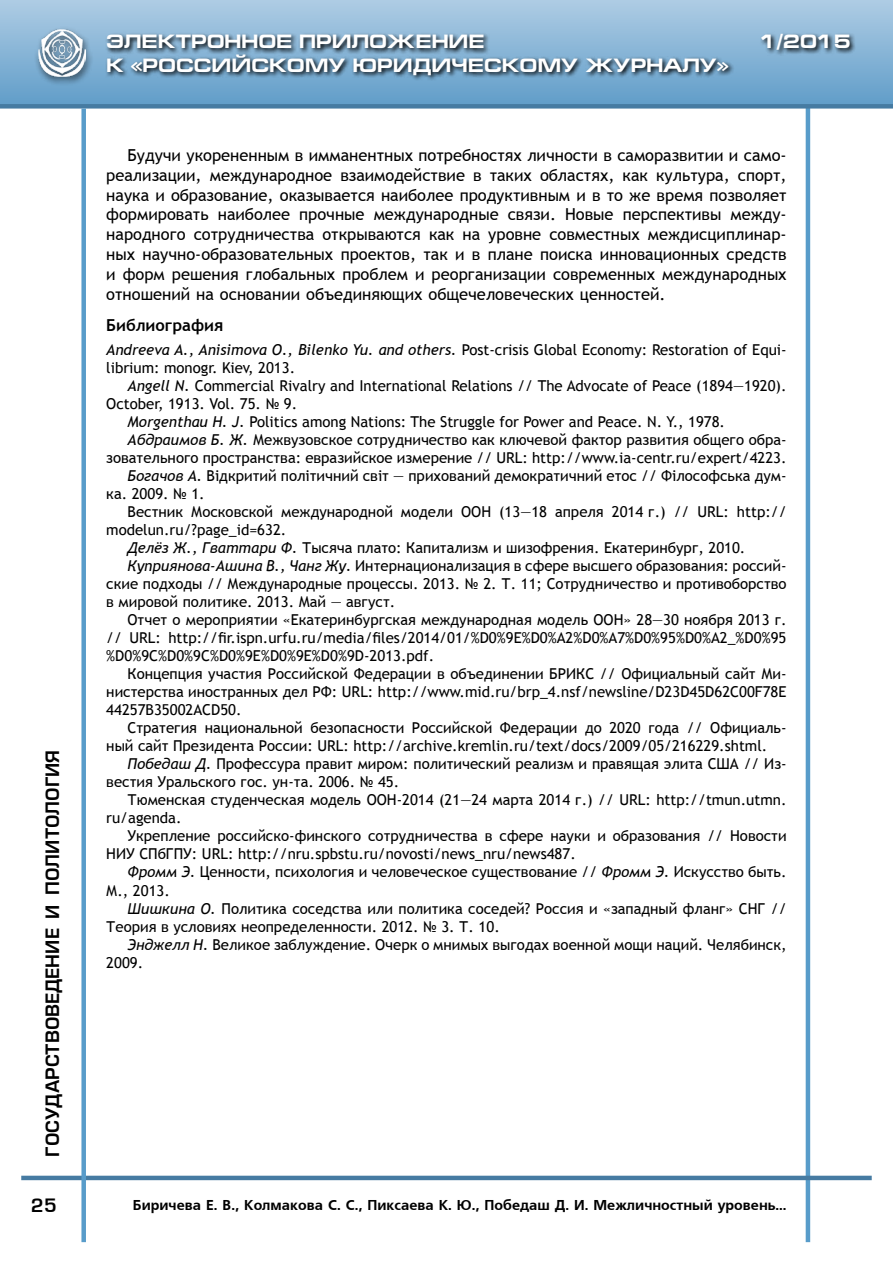
<style>
.page{position:relative;width:893px;height:1263px;background:#fff}
.page>*{position:absolute;margin:0;border:0;box-sizing:border-box;transform-origin:0 0}
.t1{font:700 19.5px "Europe Ext";color:#fff}
.t2{font:18px "Europe Demi Normal";color:#000}
.t3{font:16.5px/19.8px "Trebuchet MS";color:#000;text-align:justify}
.t4{font:700 16.5px "Trebuchet MS";color:#000}
.t5{font:15px/18px "Trebuchet MS";color:#000}
.t6{font:14.25px "Free Set Bold Cyrillic";color:#000}
.s1{font-style:italic}
</style>
<div class="page">
<hr style="left:806px;top:91px;width:4px;height:1151px;background:#589cca">
<hr style="left:21px;top:1176px;width:851px;height:4px;background:#467ba2">
<div style="left:0;top:0;width:893px;height:106px;background:linear-gradient(to bottom,#aecce4,#619dc9)"></div>
<div style="left:0;top:104px;width:893px;height:5px;background:#467ba2"></div>
<div style="left:81px;top:109px;width:5px;height:1133px;background:#589cca"></div>
<div style="left:34px;top:26px;width:60px;height:60px;background:#000;opacity:.63"></div>
<img style="left:39px;top:29px;width:47px;height:48px">
<svg style="left:105px;top:31px;width:751px;height:50px;background:#6b90ac"></svg>
<p class="t2" style="left:42px;top:1157px;width:408px;rotate:-90deg">государствоведение и политология</p>
<p class="t2" style="left:31px;top:1195px;width:27px">25</p>
<h1 class="t1" style="left:106px;top:31px;width:380px">ЭЛЕКТРОННОЕ ПРИЛОЖЕНИЕ</h1>
<h1 class="t1" style="left:760px;top:31px;width:92px">1/2015</h1>
<h1 class="t1" style="left:106px;top:54px;width:624px">К «РОССИЙСКОМУ ЮРИДИЧЕСКОМУ ЖУРНАЛУ»</h1>
<p class="t3" style="left:106px;top:145px;width:682px;text-indent:21px">Будучи укорененным в имманентных потребностях личности в саморазвитии и само&shy;реализации, международное взаимодействие в таких областях, как культура, спорт, наука и образование, оказывается наиболее продуктивным и в то же время позволяет формировать наиболее прочные международные связи. Новые перспективы между&shy;народного сотрудничества открываются как на уровне совместных междисциплинар&shy;ных научно-образовательных проектов, так и в плане поиска инновационных средств и форм решения глобальных проблем и реорганизации современных международных отношений на основании объединяющих общечеловеческих ценностей.</p>
<p class="t4" style="left:106px;top:315px;width:119px">Библиография</p>
<p class="t5" style="left:106px;top:341px;width:682px"><span class="s1">Andreeva A., Anisimova O., Bilenko Yu. and others.</span> Post-crisis Global Economy: Restoration of Equi&shy;librium: monogr. Kiev, 2013.</p>
<p class="t5" style="left:128px;top:377px;width:660px"><span class="s1">Angell N.</span> Commercial Rivalry and International Relations // The Advocate of Peace (1894―1920).</p>
<p class="t5" style="left:106px;top:395px;width:192px">October, 1913. Vol. 75. № 9.</p>
<p class="t5" style="left:128px;top:413px;width:599px"><span class="s1">Morgenthau H. J.</span> Politics among Nations: The Struggle for Power and Peace. N. Y., 1978.</p>
<p class="t5" style="left:128px;top:431px;width:661px"><span class="s1">Абдраимов Б. Ж.</span> Межвузовское сотрудничество как ключевой фактор развития общего обра-</p>
<p class="t5" style="left:106px;top:449px;width:682px">зовательного пространства: евразийское измерение // URL: http://www.ia-centr.ru/expert/4223.</p>
<p class="t5" style="left:128px;top:467px;width:661px"><span class="s1">Богачов А.</span> Відкритий політичний світ ― прихований демократичний етос // Філософська дум-</p>
<p class="t5" style="left:106px;top:485px;width:100px">ка. 2009. № 1.</p>
<p class="t5" style="left:128px;top:503px;width:661px">Вестник Московской международной модели ООН (13―18 апреля 2014 г.) // URL: http://</p>
<p class="t5" style="left:106px;top:521px;width:182px">modelun.ru/?page_id=632.</p>
<p class="t5" style="left:128px;top:539px;width:619px"><span class="s1">Делёз Ж., Гваттари Ф.</span> Тысяча плато: Капитализм и шизофрения. Екатеринбург, 2010.</p>
<p class="t5" style="left:128px;top:557px;width:661px"><span class="s1">Куприянова-Ашина В., Чанг Жу.</span> Интернационализация в сфере высшего образования: россий-</p>
<p class="t5" style="left:106px;top:575px;width:682px">ские подходы // Международные процессы. 2013. № 2. Т. 11; Сотрудничество и противоборство</p>
<p class="t5" style="left:106px;top:593px;width:291px">в мировой политике. 2013. Май ― август.</p>
<p class="t5" style="left:128px;top:611px;width:661px">Отчет о мероприятии «Екатеринбургская международная модель ООН» 28―30 ноября 2013 г.</p>
<p class="t5" style="left:106px;top:629px;width:682px">// URL: http://fir.ispn.urfu.ru/media/files/2014/01/%D0%9E%D0%A2%D0%A7%D0%95%D0%A2_%D0%95</p>
<p class="t5" style="left:106px;top:647px;width:330px">%D0%9C%D0%9C%D0%9E%D0%9E%D0%9D-2013.pdf.</p>
<p class="t5" style="left:128px;top:665px;width:661px">Концепция участия Российской Федерации в объединении БРИКС // Официальный сайт Ми-</p>
<p class="t5" style="left:106px;top:683px;width:682px">нистерства иностранных дел РФ: URL: http://www.mid.ru/brp_4.nsf/newsline/D23D45D62C00F78E</p>
<p class="t5" style="left:106px;top:701px;width:137px">44257B35002ACD50.</p>
<p class="t5" style="left:128px;top:719px;width:661px">Стратегия национальной безопасности Российской Федерации до 2020 года // Официаль-</p>
<p class="t5" style="left:106px;top:737px;width:663px">ный сайт Президента России: URL: http://archive.kremlin.ru/text/docs/2009/05/216229.shtml.</p>
<p class="t5" style="left:128px;top:755px;width:661px"><span class="s1">Победаш Д.</span> Профессура правит миром: политический реализм и правящая элита США // Из-</p>
<p class="t5" style="left:106px;top:773px;width:294px">вестия Уральского гос. ун-та. 2006. № 45.</p>
<p class="t5" style="left:128px;top:791px;width:660px">Тюменская студенческая модель ООН-2014 (21―24 марта 2014 г.) // URL: http://tmun.utmn.</p>
<p class="t5" style="left:106px;top:809px;width:77px">ru/agenda.</p>
<p class="t5" style="left:128px;top:827px;width:661px">Укрепление российско-финского сотрудничества в сфере науки и образования // Новости</p>
<p class="t5" style="left:106px;top:845px;width:471px">НИУ СПбГПУ: URL: http://nru.spbstu.ru/novosti/news_nru/news487.</p>
<p class="t5" style="left:128px;top:863px;width:661px"><span class="s1">Фромм Э.</span> Ценности, психология и человеческое существование // <span class="s1">Фромм Э.</span> Искусство быть.</p>
<p class="t5" style="left:106px;top:881px;width:65px">М., 2013.</p>
<p class="t5" style="left:128px;top:899px;width:661px"><span class="s1">Шишкина О.</span> Политика соседства или политика соседей? Россия и «западный фланг» СНГ //</p>
<p class="t5" style="left:106px;top:917px;width:395px">Теория в условиях неопределенности. 2012. № 3. Т. 10.</p>
<p class="t5" style="left:128px;top:935px;width:661px"><span class="s1">Энджелл Н.</span> Великое заблуждение. Очерк о мнимых выгодах военной мощи наций. Челябинск,</p>
<p class="t5" style="left:106px;top:953px;width:38px">2009.</p>
<p class="t6" style="left:133px;top:1197px;width:655px">Биричева Е. В., Колмакова С. С., Пиксаева К. Ю., Победаш Д. И. Межличностный уровень...</p>
</div>
